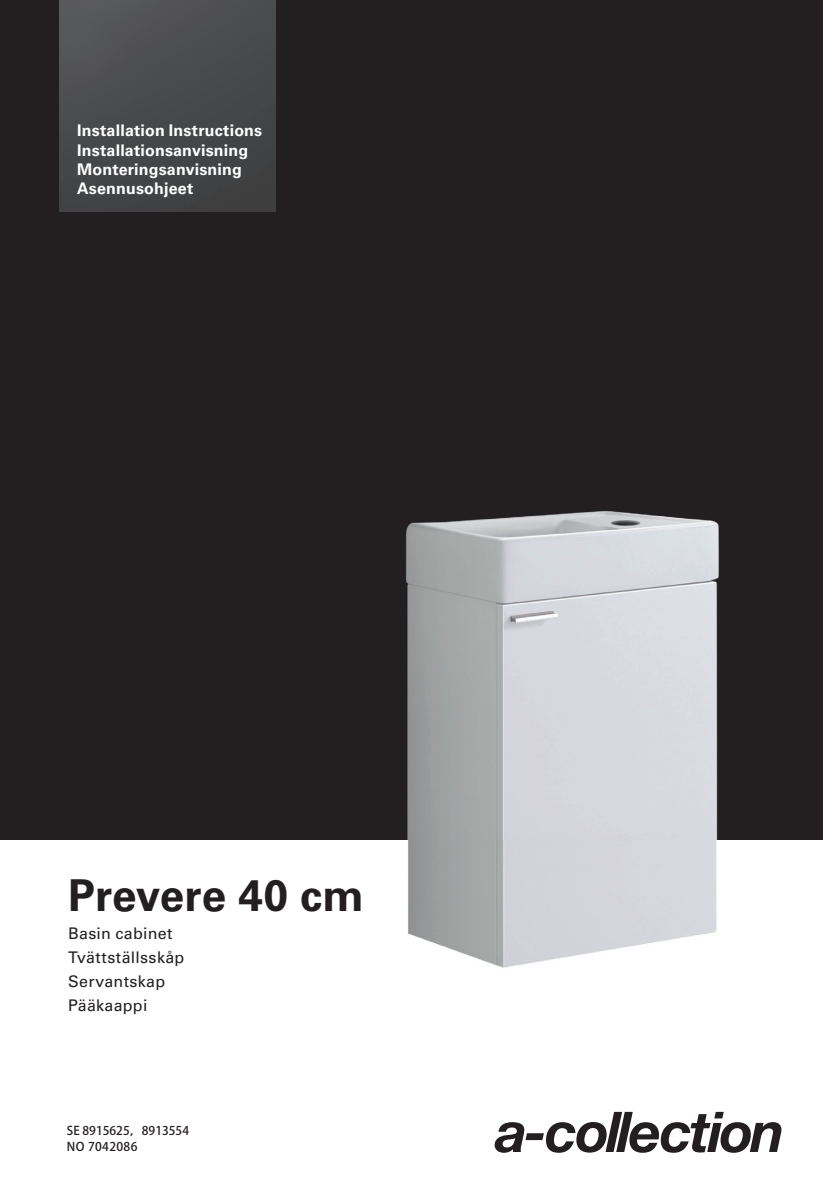
<style>
.page{position:relative;width:823px;height:1191px;background:#fff}
.page>*{position:absolute;margin:0;border:0;box-sizing:border-box;transform-origin:0 0}
.t1{font:700 44px "Univers LT Std";color:#231f20}
.t2{font:700 16px/19.2px "Univers LT Std";letter-spacing:.01em;color:#fff}
.t3{font:16px/24px "Univers LT Std";letter-spacing:.02em;color:#231f20}
.t4{font:12px/16.4px "Univers LT Std";color:#231f20}
</style>
<div class="page">
<div style="left:0;top:0;width:822px;height:839px;background:#231f20"></div>
<img style="left:60px;top:0;width:215px;height:211px">
<svg style="left:494px;top:1111px;width:287px;height:41px"></svg>
<img style="left:387px;top:511px;width:348px;height:457px">
<p class="t2" style="left:77px;top:122px;width:186px">Installation Instructions<br>Installationsanvisning<br>Monteringsanvisning<br>Asennusohjeet</p>
<h1 class="t1" style="left:68px;top:878px;width:297px">Prevere 40 cm</h1>
<p class="t3" style="left:68px;top:922px;width:118px">Basin cabinet<br>Tvättställsskåp<br>Servantskap<br>Pääkaappi</p>
<p class="t4" style="left:67px;top:1122px;width:123px">SE 8915625，8913554<br>NO 7042086</p>
</div>
